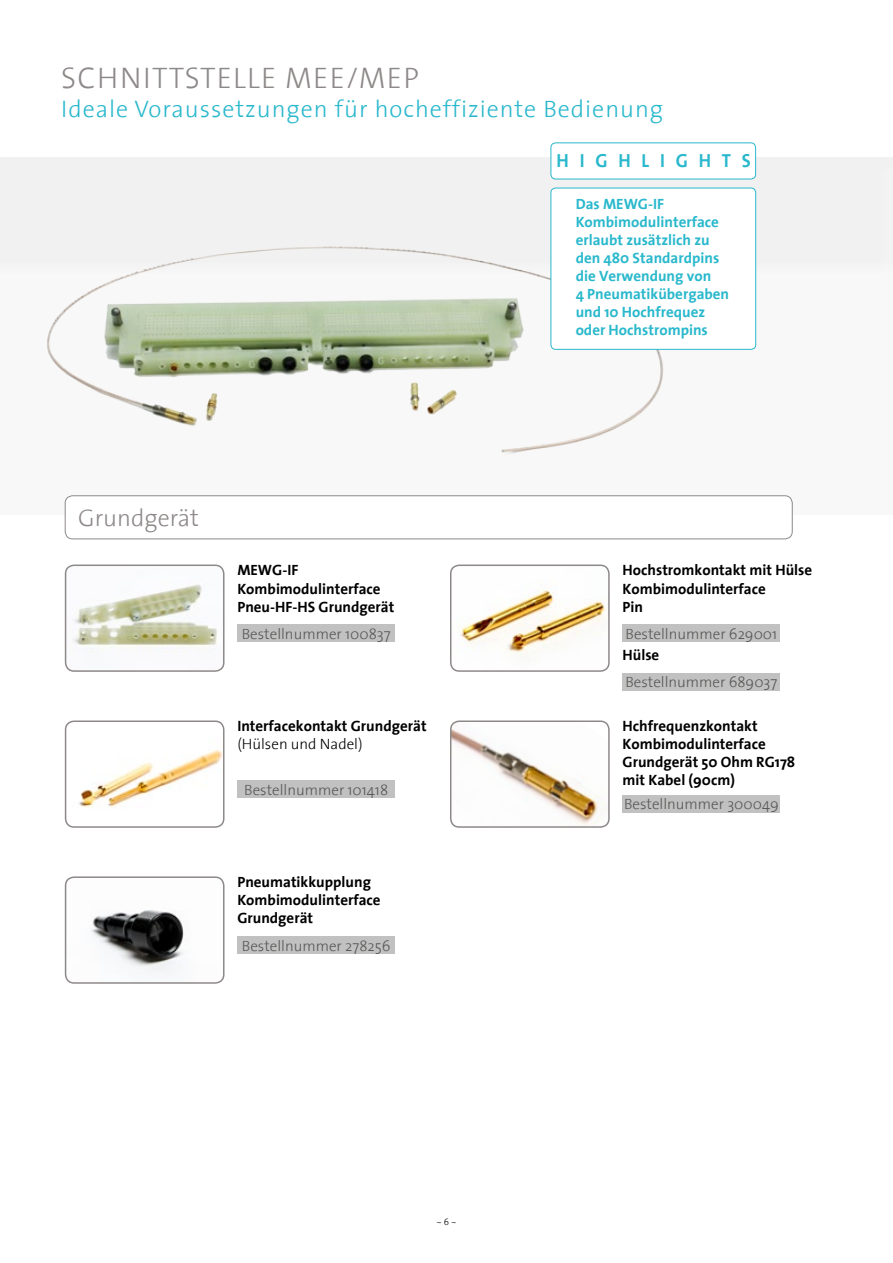
<style>
.page{position:relative;width:893px;height:1263px;background:#fff}
.page>*{position:absolute;margin:0;border:0;box-sizing:border-box;transform-origin:0 0}
.t1{font:300 30px "The Sans";letter-spacing:.04em;color:#8d8988}
.t2{font:300 24px "The Sans";letter-spacing:.04em;color:#29b8cc}
.t3{font:300 24px "The Sans";color:#8d8988}
.t4{font:700 19.05px "The Sans";letter-spacing:.6em;color:#29b8cc;scale:.94 1}
.t5{font:700 15px/18px "The Sans";color:#000}
.t6{font:700 15px/18px "The Sans";color:#29b8cc}
.t7{font:300 15px "The Sans";color:#575756}
.t8{font:300 15px "The Sans";color:#000}
.t9{font:300 9px "The Sans";color:#000}
</style>
<div class="page">
<div style="left:0;top:148px;width:893px;height:127px;background:#000;opacity:.03"></div>
<div style="left:65px;top:495px;width:728px;height:44px;border:1px solid #8d8988;border-radius:8px"></div>
<div style="left:551px;top:143px;width:205px;height:36px;background:#fff;border-radius:5px"></div>
<div style="left:550px;top:142px;width:206px;height:37px;border:1px solid #29b8cc;border-radius:5px"></div>
<img style="left:65px;top:567px;width:159px;height:105px">
<div style="left:237px;top:624px;width:158px;height:18px;background:#c1c1c1"></div>
<img style="left:65px;top:721px;width:159px;height:107px">
<div style="left:237px;top:780px;width:158px;height:18px;background:#c1c1c1"></div>
<img style="left:65px;top:877px;width:159px;height:107px">
<div style="left:237px;top:936px;width:158px;height:18px;background:#c1c1c1"></div>
<img style="left:450px;top:567px;width:157px;height:105px">
<div style="left:622px;top:624px;width:158px;height:18px;background:#c1c1c1"></div>
<div style="left:622px;top:673px;width:158px;height:18px;background:#c1c1c1"></div>
<img style="left:450px;top:723px;width:157px;height:105px">
<div style="left:622px;top:795px;width:158px;height:17px;background:#c1c1c1"></div>
<div style="left:65px;top:564px;width:159px;height:108px;border:2px solid #8d8988;border-radius:9px"></div>
<div style="left:65px;top:720px;width:159px;height:108px;border:2px solid #8d8988;border-radius:9px"></div>
<div style="left:65px;top:876px;width:159px;height:108px;border:2px solid #8d8988;border-radius:9px"></div>
<div style="left:450px;top:720px;width:160px;height:108px;border:2px solid #8d8988;border-radius:9px"></div>
<div style="left:450px;top:564px;width:160px;height:108px;border:2px solid #8d8988;border-radius:9px"></div>
<img style="left:22px;top:192px;width:642px;height:263px">
<div style="left:551px;top:188px;width:205px;height:161px;background:#fff;border-radius:5px"></div>
<div style="left:550px;top:188px;width:206px;height:162px;border:1px solid #29b8cc;border-radius:5px"></div>
<h1 class="t1" style="left:61px;top:53px;width:359px">SCHNITTSTELLE MEE/MEP</h1>
<h2 class="t2" style="left:61px;top:89px;width:603px">Ideale Voraussetzungen für hocheffiziente Bedienung</h2>
<p class="t4" style="left:557px;top:145px;width:208px">HIGHLIGHTS</p>
<h2 class="t3" style="left:78px;top:498px;width:122px">Grundgerät</h2>
<p class="t5" style="left:237px;top:561px;width:158px">MEWG-IF<br>Kombimodulinterface<br>Pneu-HF-HS Grundgerät</p>
<p class="t7" style="left:242px;top:621px;width:150px">Bestellnummer 100837</p>
<p class="t5" style="left:237px;top:717px;width:191px">Interfacekontakt Grundgerät</p>
<p class="t8" style="left:237px;top:732px;width:127px">(Hülsen und Nadel)</p>
<p class="t7" style="left:244px;top:777px;width:145px">Bestellnummer 101418</p>
<p class="t5" style="left:237px;top:873px;width:145px">Pneumatikkupplung<br>Kombimodulinterface<br>Grundgerät</p>
<p class="t7" style="left:242px;top:933px;width:150px">Bestellnummer 278256</p>
<p class="t9" style="left:437px;top:1214px;width:21px">~ 6 ~</p>
<p class="t6" style="left:576px;top:194px;width:155px">Das MEWG-IF<br>Kombimodulinterface erlaubt zusätzlich zu den 480 Standardpins die Verwendung von<br>4 Pneumatikübergaben und 10 Hochfrequez oder Hochstrompins</p>
<p class="t5" style="left:622px;top:561px;width:191px">Hochstromkontakt mit Hülse<br>Kombimodulinterface<br>Pin</p>
<p class="t7" style="left:626px;top:621px;width:153px">Bestellnummer 629001</p>
<p class="t5" style="left:622px;top:645px;width:38px">Hülse</p>
<p class="t7" style="left:625px;top:670px;width:154px">Bestellnummer 689037</p>
<p class="t5" style="left:622px;top:717px;width:174px">Hchfrequenzkontakt<br>Kombimodulinterface<br>Grundgerät 50 Ohm RG178 mit Kabel (90cm)</p>
<p class="t7" style="left:624px;top:792px;width:156px">Bestellnummer 300049</p>
</div>
